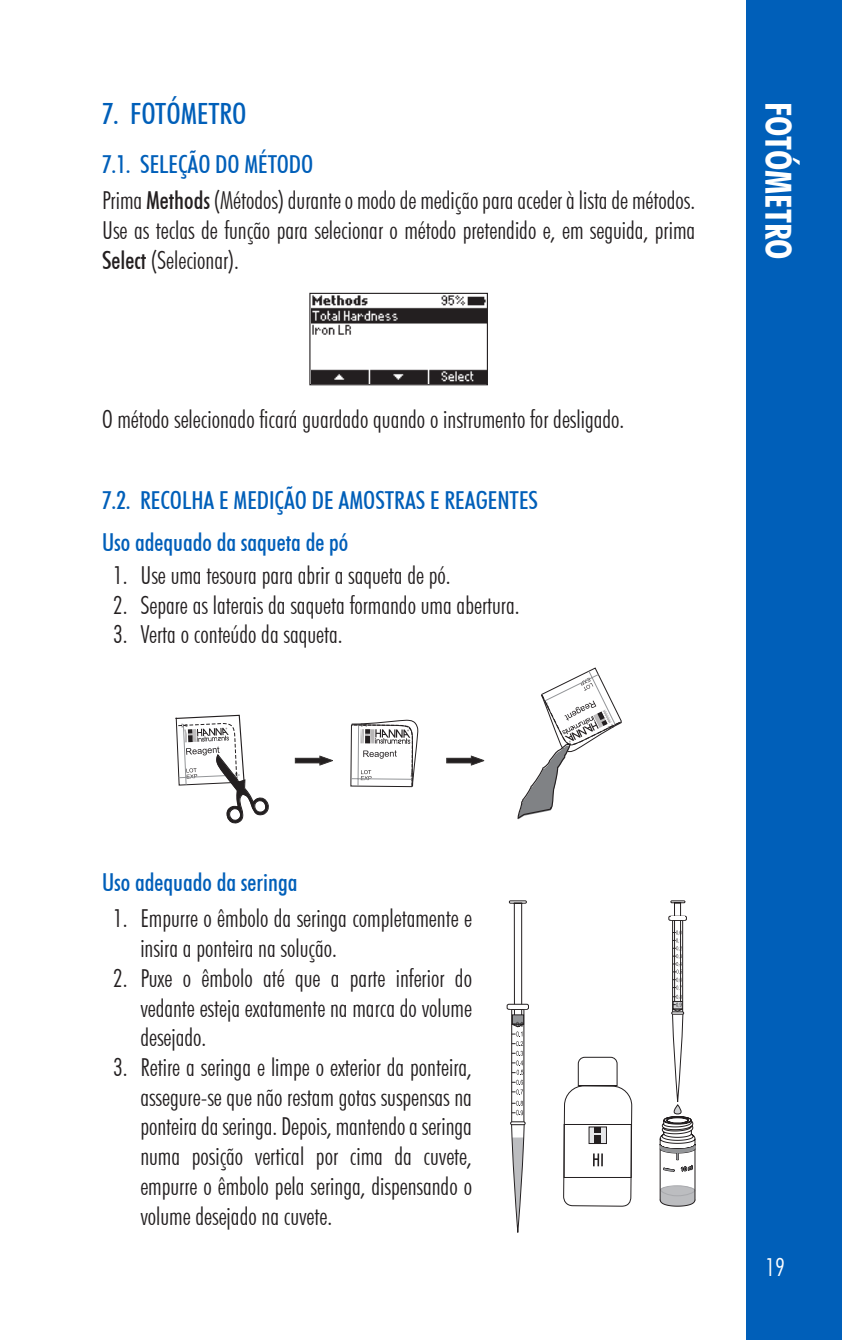
<style>
.page{position:relative;width:842px;height:1340px;background:#fff}
.page>*{position:absolute;margin:0;border:0;box-sizing:border-box;transform-origin:0 0}
.t1{font:700 condensed 36px "Futura BT";color:#fff}
.t2{font:500 condensed 29.25px "Futura BT";color:#005fb9}
.body_text_MAN{font:300 condensed 24.75px/29.7px "Futura BT";color:#231f20;text-align:justify}
.subtitle_level_3_MAN{font:500 condensed 24.75px "Futura BT";color:#005fb9}
.t3{font:300 condensed 24.75px "Futura BT";color:#fff}
.s1{font-weight:500}
</style>
<div class="page">
<div style="left:746px;top:0;width:96px;height:1339px;background:#005fb9"></div>
<img style="left:311px;top:295px;width:175px;height:88px">
<div style="left:309px;top:293px;width:179px;height:92px;border:1px solid #231f20"></div>
<svg style="left:517px;top:667px;width:105px;height:153px"></svg>
<svg style="left:295px;top:755px;width:38px;height:10px"></svg>
<svg style="left:446px;top:755px;width:39px;height:10px"></svg>
<svg style="left:350px;top:719px;width:69px;height:68px"></svg>
<svg style="left:175px;top:714px;width:94px;height:109px"></svg>
<div style="left:507px;top:1004px;width:22px;height:5px;border:1px solid #231f20;border-radius:2px"></div>
<svg style="left:509px;top:900px;width:18px;height:332px"></svg>
<svg style="left:563px;top:1056px;width:69px;height:151px"></svg>
<div style="left:668px;top:915px;width:19px;height:5px;border:1px solid #231f20"></div>
<svg style="left:671px;top:900px;width:14px;height:2px"></svg>
<div style="left:674px;top:902px;width:7px;height:99px;border:1px solid #231f20"></div>
<svg style="left:659px;top:916px;width:36px;height:290px"></svg>
<p class="t2" style="left:102px;top:96px;width:146px">7. FOTÓMETRO</p>
<p class="subtitle_level_3_MAN" style="left:102px;top:149px;width:213px">7.1. SELEÇÃO DO MÉTODO</p>
<p class="body_text_MAN" style="left:102px;top:185px;width:595px">Prima <span class="s1">Methods</span> (Métodos) durante o modo de medição para aceder à lista de métodos.<br>Use as teclas de função para selecionar o método pretendido e, em seguida, prima <span class="s1">Select</span> (Selecionar).</p>
<p class="body_text_MAN" style="left:102px;top:404px;width:524px">O método selecionado ficará guardado quando o instrumento for desligado.</p>
<p class="subtitle_level_3_MAN" style="left:102px;top:485px;width:437px">7.2. RECOLHA E MEDIÇÃO DE AMOSTRAS E REAGENTES</p>
<p class="subtitle_level_3_MAN" style="left:102px;top:527px;width:248px">Uso adequado da saqueta de pó</p>
<p class="body_text_MAN" style="left:113px;top:560px;width:339px">1. Use uma tesoura para abrir a saqueta de pó.</p>
<p class="body_text_MAN" style="left:113px;top:590px;width:408px">2. Separe as laterais da saqueta formando uma abertura.</p>
<p class="body_text_MAN" style="left:113px;top:619px;width:231px">3. Verta o conteúdo da saqueta.</p>
<h1 class="t1" style="left:800px;top:102px;width:159px;rotate:90deg">FOTÓMETRO</h1>
<p class="subtitle_level_3_MAN" style="left:102px;top:867px;width:197px">Uso adequado da seringa</p>
<p class="body_text_MAN" style="left:140px;top:903px;width:333px;text-indent:-27px">1. Empurre o êmbolo da seringa completamente e insira a ponteira na solução.</p>
<p class="body_text_MAN" style="left:140px;top:963px;width:333px;text-indent:-27px">2. Puxe o êmbolo até que a parte inferior do vedante esteja exatamente na marca do volume desejado.</p>
<p class="body_text_MAN" style="left:140px;top:1052px;width:333px;text-indent:-27px">3. Retire a seringa e limpe o exterior da ponteira, assegure-se que não restam gotas suspensas na ponteira da seringa. Depois, mantendo a seringa numa posição vertical por cima da cuvete, empurre o êmbolo pela seringa, dispensando o volume desejado na cuvete.</p>
<p class="t3" style="left:765px;top:1252px;width:21px">19</p>
</div>
